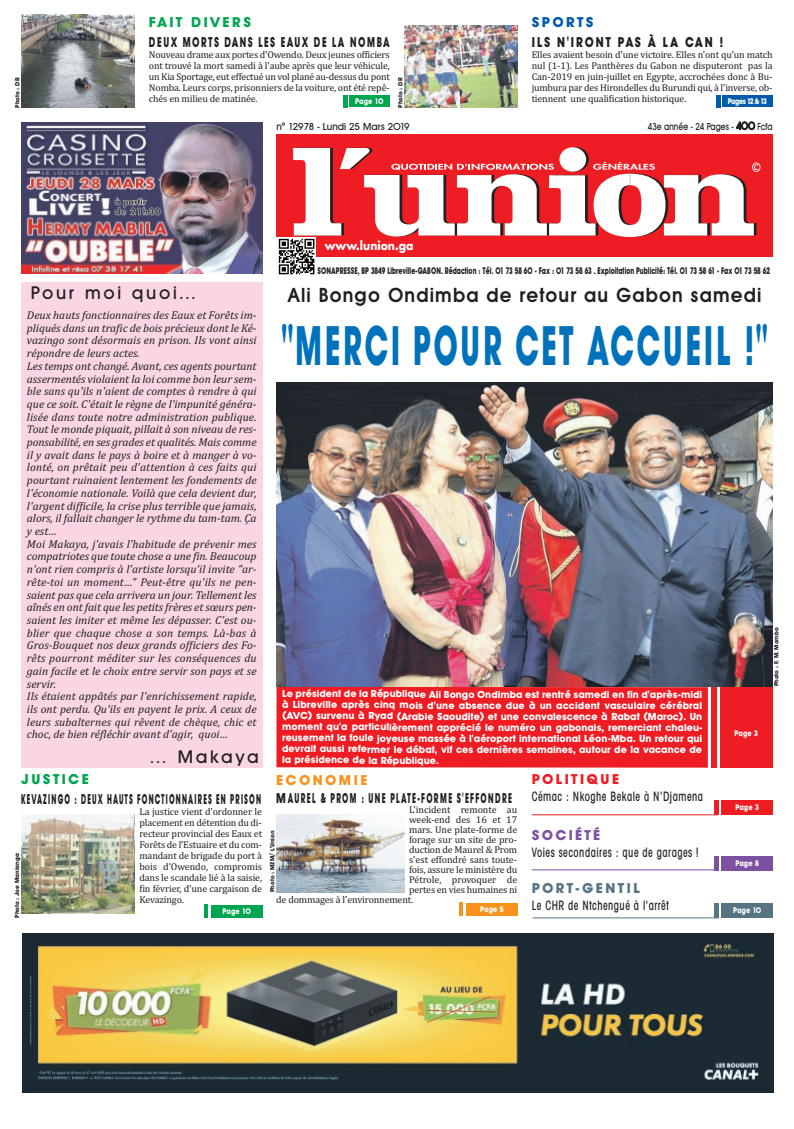
<style>
.page{position:relative;width:794px;height:1129px;background:#fff}
.page>*{position:absolute;margin:0;border:0;box-sizing:border-box;transform-origin:0 0}
.t1{font:700 55px "Avant Garde BQ";letter-spacing:.085em;color:#0072bc;scale:.55 1}
.t2{font:600 20px "Avant Garde BQ";letter-spacing:.06em;color:#231f20;scale:.95 1}
.t3{font:500 18px "Avant Garde BQ";letter-spacing:.15em;color:#231f20}
.t4{font:700 14px "Avant Garde BQ";letter-spacing:.17em;color:#231f20;scale:.5 1}
.t5{font:700 14px "Avant Garde BQ";letter-spacing:.17em;color:#231f20;scale:.8 1}
.t6{font:700 14px "Avant Garde BQ";letter-spacing:.17em;color:#231f20;scale:.65 1}
.t7{font:700 14px "Avant Garde BQ";letter-spacing:.15em;color:#231f20;scale:.8 1}
.t8{font:700 14px "Avant Garde BQ";letter-spacing:.16em;color:#00a54f}
.t9{font:700 14px "Avant Garde BQ";letter-spacing:.17em;color:#567482}
.t10{font:700 14px "Avant Garde BQ";letter-spacing:.17em;color:#ee1d23}
.t11{font:700 14px "Avant Garde BQ";letter-spacing:.17em;color:#f7931d}
.t12{font:700 14px "Avant Garde BQ";letter-spacing:.16em;color:#7c51a1}
.t13{font:700 14px "Avant Garde BQ";letter-spacing:.17em;color:#015aaa}
.t14{font:500 condensed 13px "Avant Garde";letter-spacing:.05em;color:#231f20;scale:.8 1}
.t15{font:700 11.9px "Futura";color:#fff;scale:.91 1}
.t16{font:italic 11.5px/12.7px "Cambria";color:#231f20}
.t17{font:10px/11px "Cambria";letter-spacing:-.015em;color:#231f20;text-align:justify}
.t18{font:700 10px/11px "Avant Garde BQ";color:#fff;text-align:justify}
.t19{font:500 10px "Avant Garde BQ";color:#231f20;scale:.8 1}
.t20{font:500 10px "Avant Garde BQ";color:#231f20}
.t21{font:700 9.4px "Avant Garde BQ";color:#231f20;scale:.68 1}
.t22{font:700 8px "Avant Garde BQ";color:#fff;scale:.85 1}
.t23{font:700 8px "Avant Garde BQ";letter-spacing:-.08em;color:#fff;scale:.85 1}
.t24{font:700 6px "Avant Garde BQ";color:#231f20}
.s1{font-size:11px}
</style>
<div class="page">
<div style="left:276px;top:135px;width:496px;height:122px;background:#ee1d23"></div>
<svg style="left:293px;top:148px;width:467px;height:89px"></svg>
<div style="left:21px;top:283px;width:241px;height:485px;background:#fad6e5"></div>
<hr style="left:531px;top:814px;width:186px;height:1px;background:#ee1d23">
<hr style="left:531px;top:869px;width:186px;height:1px;background:#7c51a1">
<hr style="left:532px;top:917px;width:186px;height:1px;background:#567482">
<div style="left:276px;top:686px;width:432px;height:81px;background:#ee1d23"></div>
<img style="left:276px;top:238px;width:39px;height:37px">
<img style="left:22px;top:933px;width:751px;height:158px">
<img style="left:21px;top:123px;width:241px;height:150px">
<div style="left:719px;top:686px;width:53px;height:81px;background:#ee1d23"></div>
<div style="left:711px;top:686px;width:5px;height:81px;background:#ee1d23"></div>
<img style="left:276px;top:383px;width:496px;height:303px">
<div style="left:349px;top:95px;width:40px;height:12px;background:#00a54f"></div>
<hr style="left:343px;top:95px;width:4px;height:13px;background:#00a54f">
<img style="left:22px;top:14px;width:112px;height:94px">
<div style="left:722px;top:95px;width:50px;height:12px;background:#015aaa"></div>
<hr style="left:716px;top:95px;width:4px;height:13px;background:#015aaa">
<img style="left:404px;top:26px;width:113px;height:82px">
<div style="left:211px;top:904px;width:51px;height:13px;background:#00a54f"></div>
<div style="left:21px;top:814px;width:113px;height:103px;background:linear-gradient(to right,#fff,#fff)"></div>
<img style="left:21px;top:814px;width:113px;height:99px">
<hr style="left:204px;top:904px;width:4px;height:13px;background:#00a54f">
<div style="left:466px;top:902px;width:51px;height:13px;background:#f7931d"></div>
<img style="left:276px;top:814px;width:128px;height:78px">
<hr style="left:459px;top:902px;width:4px;height:13px;background:#f7931d">
<div style="left:721px;top:800px;width:51px;height:14px;background:#ee1d23"></div>
<div style="left:714px;top:800px;width:5px;height:14px;background:#ee1d23"></div>
<div style="left:721px;top:855px;width:51px;height:14px;background:#7c51a1"></div>
<div style="left:714px;top:855px;width:5px;height:14px;background:#7c51a1"></div>
<div style="left:721px;top:903px;width:51px;height:14px;background:#567482"></div>
<div style="left:714px;top:903px;width:5px;height:14px;background:#567482"></div>
<p class="t24" style="left:14px;top:108px;width:32px;rotate:-90deg">Photo : DR</p>
<p class="t8" style="left:149px;top:14px;width:104px">FAIT DIVERS</p>
<p class="t6" style="left:149px;top:34px;width:372px">DEUX MORTS DANS LES EAUX DE LA NOMBA</p>
<p class="t17" style="left:149px;top:49px;width:242px">Nouveau drame aux portes d'Owendo. Deux jeunes officiers ont trouvé la mort samedi à l'aube après que leur véhicule, un Kia Sportage, eut effectué un vol plané au-dessus du pont Nomba. Leurs corps, prisonniers de la voiture, ont été repê&shy;chés en milieu de matinée.</p>
<p class="t22" style="left:355px;top:97px;width:35px">Page 10</p>
<p class="t24" style="left:397px;top:108px;width:32px;rotate:-90deg">Photo : DR</p>
<p class="t13" style="left:531px;top:14px;width:63px">SPORTS</p>
<p class="t7" style="left:531px;top:34px;width:241px">ILS N'IRONT PAS À LA CAN !</p>
<p class="t17" style="left:531px;top:49px;width:242px">Elles avaient besoin d'une victoire. Elles n'ont qu’un match nul (1-1). Les Panthères du Gabon ne disputeront pas la Can-2019 en juin-juillet en Egypte, accrochées donc à Bu&shy;jumbura par des Hirondelles du Burundi qui, à l'inverse, ob&shy;tiennent une qualification historique.</p>
<p class="t23" style="left:728px;top:97px;width:47px">Pages 12 &amp; 13</p>
<p class="t20" style="left:276px;top:121px;width:135px">n° 12978 - Lundi 25 Mars 2019</p>
<p class="t19" style="left:648px;top:121px;width:157px">43e année - 24 Pages - <span class="s1">400</span> Fcfa</p>
<h3 class="t3" style="left:31px;top:283px;width:166px">Pour moi quoi...</h3>
<p class="t15" style="left:325px;top:240px;width:99px">www.lunion.ga</p>
<p class="t21" style="left:317px;top:266px;width:667px">SONAPRESSE, BP 3849 Libreville-GABON. Rédaction : Tél. 01 73 58 60 - Fax : 01 73 58 63 . Exploitation Publicité: Tél. 01 73 58 61 - Fax 01 73 58 62</p>
<h2 class="t2" style="left:287px;top:284px;width:500px">Ali Bongo Ondimba de retour au Gabon samedi</h2>
<p class="t16" style="left:27px;top:308px;width:231px">Deux hauts fonctionnaires des Eaux et Forêts im&shy;pliqués dans un trafic de bois précieux dont le Ké&shy;vazingo sont désormais en prison. Ils vont ainsi répondre de leurs actes.<br>Les temps ont changé. Avant, ces agents pourtant assermentés violaient la loi comme bon leur sem&shy;ble sans qu'ils n'aient de comptes à rendre à qui que ce soit. C'était le règne de l'impunité généra&shy;lisée dans toute notre administration publique.<br>Tout le monde piquait, pillait à son niveau de res&shy;ponsabilité, en ses grades et qualités. Mais comme il y avait dans le pays à boire et à manger à vo&shy;lonté, on prêtait peu d'attention à ces faits qui pourtant ruinaient lentement les fondements de l'économie nationale. Voilà que cela devient dur, l'argent difficile, la crise plus terrible que jamais, alors, il fallait changer le rythme du tam-tam. Ça y est…<br>Moi Makaya, j'avais l'habitude de prévenir mes compatriotes que toute chose a une fin. Beaucoup n'ont rien compris à l'artiste lorsqu'il invite "ar&shy;rête-toi un moment…" Peut-être qu'ils ne pen&shy;saient pas que cela arrivera un jour. Tellement les aînés en ont fait que les petitsfrères et sœurs pen&shy;saient les imiter et même les dépasser. C'est ou&shy;blier que chaque chose a son temps. Là-bas à Gros-Bouquet nos deux grands officiers des Fo&shy;rêts pourront méditer sur les conséquences du gain facile et le choix entre servir son pays et se servir.<br>Ils étaient appâtés par l'enrichissement rapide, ils ont perdu. Qu'ils en payent le prix. A ceux de leurs subalternes qui rêvent de chèque, chic et choc, de bien réfléchir avant d'agir, quoi…</p>
<h1 class="t1" style="left:281px;top:314px;width:885px">"MERCI POUR CET ACCUEIL !"</h1>
<p class="t24" style="left:773px;top:686px;width:61px;rotate:-90deg">Photo : F. M. Mombo</p>
<p class="t18" style="left:282px;top:688px;width:422px">Le président de la République Ali Bongo Ondimba est rentré samedi en fin d'après-midi à Libreville après cinq mois d'une absence due à un accident vasculaire cérébral (AVC) survenu à Ryad (Arabie Saoudite) et une convalescence à Rabat (Maroc). Un moment qu'a particulièrement apprécié le numéro un gabonais, remerciant chaleu&shy;reusement la foule joyeuse massée à l'aéroport international Léon-Mba. Un retour qui devrait aussi refermer le débat, vif ces dernières semaines, autour de la vacance de la présidence de la République.</p>
<p class="t5" style="left:276px;top:790px;width:296px">MAUREL &amp; PROM : UNE PLATE-FORME S'EFFONDRE</p>
<p class="t17" style="left:409px;top:804px;width:110px">L'incident remonte au</p>
<p class="t17" style="left:409px;top:814px;width:110px">week-end des 16 et 17</p>
<p class="t17" style="left:409px;top:824px;width:110px">mars. Une plate-forme de</p>
<p class="t17" style="left:409px;top:834px;width:110px">forage sur un site de pro-</p>
<p class="t17" style="left:409px;top:844px;width:110px">duction de Maurel &amp; Prom</p>
<p class="t17" style="left:409px;top:854px;width:110px">s'est effondré sans toute-</p>
<p class="t17" style="left:409px;top:864px;width:110px">fois, assure le ministère du</p>
<p class="t17" style="left:409px;top:874px;width:110px">Pétrole, provoquer de</p>
<p class="t17" style="left:409px;top:884px;width:110px">pertes en vies humaines ni</p>
<p class="t17" style="left:276px;top:894px;width:138px">de dommages à l'environnement.</p>
<p class="t22" style="left:734px;top:728px;width:29px">Page 3</p>
<h3 class="t3" style="left:149px;top:746px;width:111px">… Makaya</h3>
<p class="t10" style="left:531px;top:770px;width:89px">POLITIQUE</p>
<p class="t14" style="left:532px;top:791px;width:216px">Cémac : Nkoghe Bekale à N'Djamena</p>
<p class="t12" style="left:531px;top:827px;width:70px">SOCIÉTÉ</p>
<p class="t14" style="left:532px;top:847px;width:210px">Voies secondaires : que de garages !</p>
<p class="t9" style="left:531px;top:880px;width:110px">PORT-GENTIL</p>
<p class="t14" style="left:532px;top:900px;width:173px">Le CHR de Ntchengué à l'arrêt</p>
<p class="t8" style="left:21px;top:771px;width:69px">JUSTICE</p>
<p class="t11" style="left:276px;top:772px;width:93px">ECONOMIE</p>
<p class="t4" style="left:21px;top:790px;width:481px">KEVAZINGO : DEUX HAUTS FONCTIONNAIRES EN PRISON</p>
<p class="t17" style="left:139px;top:805px;width:124px">La justice vient d'ordonner le placement en détention du di&shy;recteur provincial des Eaux et Forêts de l’Estuaire et du com&shy;mandant de brigade du port à bois d’Owendo, compromis dans le scandale lié à la saisie, fin février, d'une cargaison de Kevazingo.</p>
<p class="t22" style="left:735px;top:803px;width:29px">Page 3</p>
<p class="t24" style="left:269px;top:891px;width:63px;rotate:-90deg">Photo : MZM/ L'Union</p>
<p class="t24" style="left:14px;top:917px;width:66px;rotate:-90deg">Photo : Joe Manianga</p>
<p class="t22" style="left:735px;top:858px;width:29px">Page 8</p>
<p class="t22" style="left:733px;top:905px;width:35px">Page 10</p>
<p class="t22" style="left:480px;top:904px;width:29px">Page 5</p>
<p class="t22" style="left:223px;top:906px;width:35px">Page 10</p>
</div>
